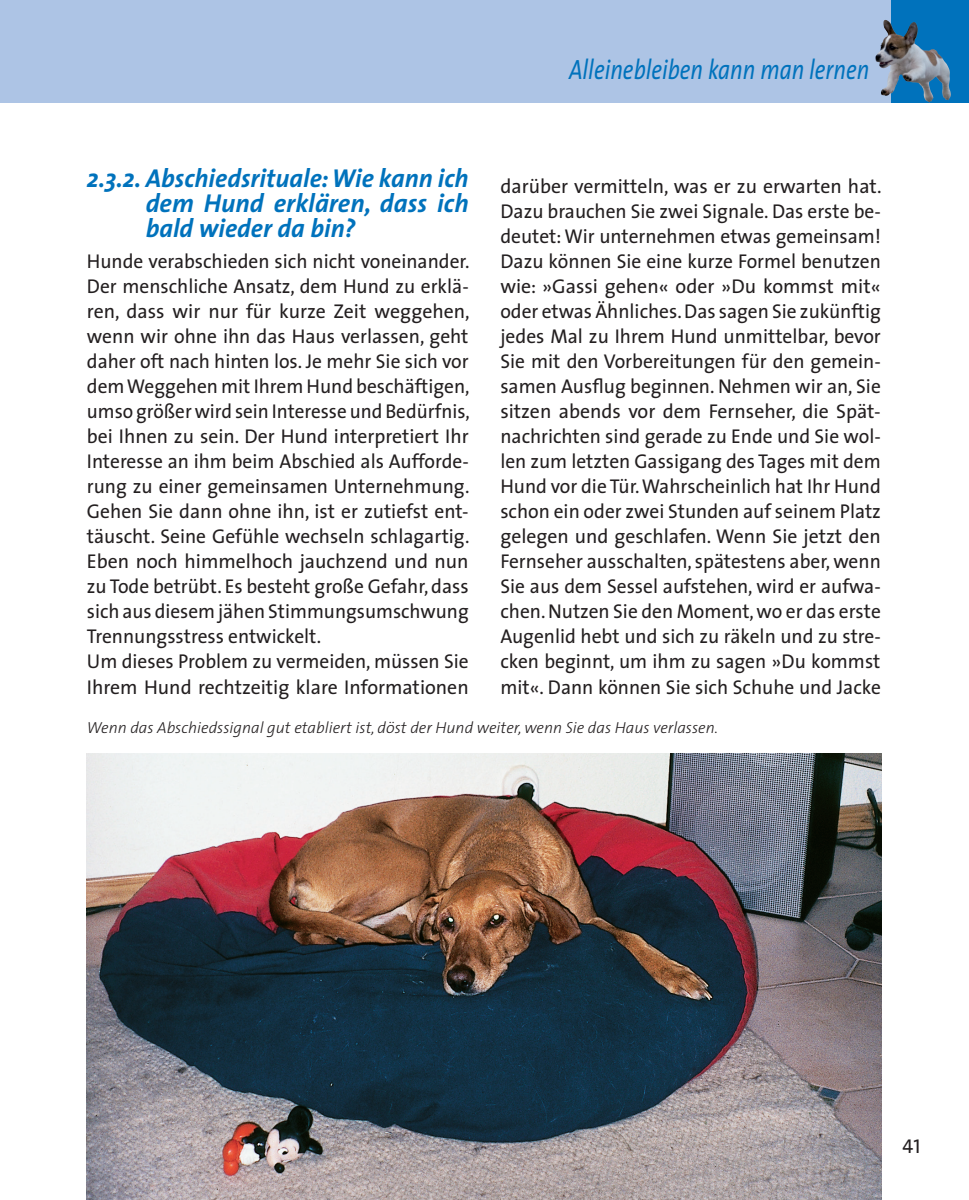
<style>
.page{position:relative;width:969px;height:1200px;background:#fff}
.page>*{position:absolute;margin:0;border:0;box-sizing:border-box;transform-origin:0 0}
.t1{font:italic 28px "The Sans";color:#0072bc;scale:.8 1}
.t2{font:italic 700 26px/25px "The Sans";color:#0072bc;text-align:justify}
.t3{font:20px/25px "The Sans";color:#231f20}
.t4{font:20px "The Sans Caps";color:#231f20}
.t5{font:italic 300 16px "The Sans";color:#231f20}
</style>
<div class="page">
<img style="left:87px;top:753px;width:794px;height:446px">
<div style="left:0;top:0;width:966px;height:103px;background:#adc4e5"></div>
<svg style="left:891px;top:0;width:78px;height:103px;background:#2378b0"></svg>
<img style="left:875px;top:21px;width:32px;height:75px">
<svg style="left:964px;top:0;width:5px;height:5px"></svg>
<h1 class="t1" style="left:569px;top:46px;width:377px">Alleinebleiben kann man lernen</h1>
<h2 class="t2" style="left:146px;top:165px;width:324px;text-indent:-59px">2.3.2. Abschiedsrituale: Wie kann ich dem Hund erklären, dass ich bald wieder da bin?</h2>
<p class="t3" style="left:87px;top:248px;width:384px">Hunde verabschieden sich nicht voneinander.<br>Der menschliche Ansatz, dem Hund zu erklä&shy;ren, dass wir nur für kurze Zeit weggehen, wenn wir ohne ihn das Haus verlassen, geht daher oft nach hinten los. Je mehr Sie sich vor dem Weggehen mit Ihrem Hund beschäftigen, umso größer wird sein Interesse und Bedürfnis, bei Ihnen zu sein. Der Hund interpretiert Ihr Interesse an ihm beim Abschied als Aufforde&shy;rung zu einer gemeinsamen Unternehmung.<br>Gehen Sie dann ohne ihn, ist er zutiefst ent&shy;täuscht. Seine Gefühle wechseln schlagartig.<br>Eben noch himmelhoch jauchzend und nun zu Tode betrübt. Es besteht große Gefahr, dass sich aus diesem jähen Stimmungsumschwung Trennungsstress entwickelt.<br>Um dieses Problem zu vermeiden, müssen Sie Ihrem Hund rechtzeitig klare Informationen</p>
<p class="t3" style="left:500px;top:173px;width:383px;text-align:justify">darüber vermitteln, was er zu erwarten hat.<br>Dazu brauchen Sie zwei Signale. Das erste be&shy;deutet: Wir unternehmen etwas gemeinsam!<br>Dazu können Sie eine kurze Formel benutzen wie: »Gassi gehen« oder »Du kommst mit« oder etwas Ähnliches. Das sagen Sie zukünftig jedes Mal zu Ihrem Hund unmittelbar, bevor Sie mit den Vorbereitungen für den gemein&shy;samen Ausflug beginnen. Nehmen wir an, Sie sitzen abends vor dem Fernseher, die Spät&shy;nachrichten sind gerade zu Ende und Sie wol&shy;len zum letzten Gassigang des Tages mit dem Hund vor die Tür. Wahrscheinlich hat Ihr Hund schon ein oder zwei Stunden auf seinem Platz gelegen und geschlafen. Wenn Sie jetzt den Fernseher ausschalten, spätestens aber, wenn Sie aus dem Sessel aufstehen, wird er aufwa&shy;chen. Nutzen Sie den Moment, wo er das erste Augenlid hebt und sich zu räkeln und zu stre&shy;cken beginnt, um ihm zu sagen »Du kommst mit«. Dann können Sie sich Schuhe und Jacke</p>
<p class="t5" style="left:87px;top:714px;width:633px">Wenn das Abschiedssignal gut etabliert ist, döst der Hund weiter, wenn Sie das Haus verlassen.</p>
<p class="t4" style="left:902px;top:1129px;width:19px">41</p>
</div>
